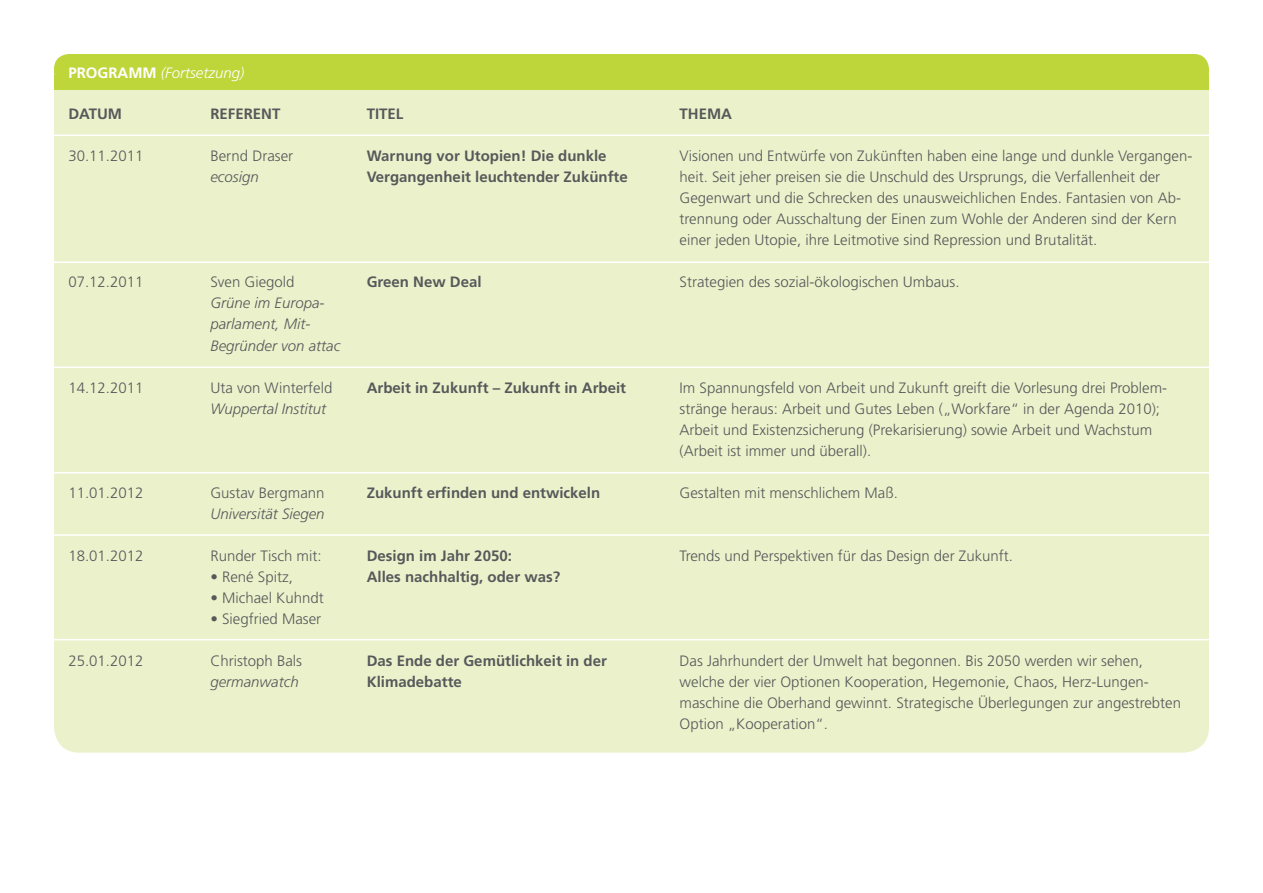
<style>
.page{position:relative;width:1263px;height:893px;background:#fff}
.page>*{position:absolute;margin:0;border:0;box-sizing:border-box;transform-origin:0 0}
.t1{font:300 15px/21px "Frutiger LT Std";color:#57585a}
.t2{font:700 15px/21px "Frutiger LT Std";color:#57585a}
.t3{font:italic 300 15px/21px "Frutiger LT Std";color:#57585a}
.t4{font:italic 300 15px "Frutiger LT Std";color:#fff}
.s1{font-weight:700;font-style:normal}
</style>
<div class="page">
<div style="left:54px;top:63px;width:1155px;height:690px;background:#ebf2cb;border-radius:26px"></div>
<div style="left:54px;top:75px;width:1155px;height:15px;background:#bed63a"></div>
<div style="left:54px;top:54px;width:1155px;height:33px;background:#bed63a;border-radius:15px"></div>
<hr style="left:45px;top:639px;width:1180px;height:1px;background:#fff">
<hr style="left:45px;top:534px;width:1180px;height:2px;background:#fff">
<hr style="left:45px;top:472px;width:1180px;height:1px;background:#fff">
<hr style="left:35px;top:367px;width:1180px;height:1px;background:#fff">
<hr style="left:48px;top:261px;width:1180px;height:2px;background:#fff">
<hr style="left:44px;top:135px;width:1180px;height:1px;background:#fff">
<p class="t4" style="left:68px;top:64px;width:177px"><span class="s1">PROGRAMM</span> (Fortsetzung)</p>
<p class="t2" style="left:68px;top:104px;width:55px">DATUM</p>
<p class="t1" style="left:68px;top:146px;width:77px">30.11.2011</p>
<p class="t2" style="left:210px;top:104px;width:72px">REFERENT</p>
<p class="t1" style="left:210px;top:146px;width:84px">Bernd Draser</p>
<p class="t3" style="left:210px;top:167px;width:50px">ecosign</p>
<p class="t2" style="left:367px;top:104px;width:38px">TITEL</p>
<p class="t2" style="left:367px;top:146px;width:262px">Warnung vor Utopien! Die dunkle<br>Vergangenheit leuchtender Zukünfte</p>
<p class="t1" style="left:68px;top:272px;width:77px">07.12.2011</p>
<p class="t1" style="left:68px;top:377px;width:77px">14.12.2011</p>
<p class="t1" style="left:210px;top:272px;width:86px">Sven Giegold</p>
<p class="t3" style="left:210px;top:293px;width:132px">Grüne im Europa&shy;parlament, Mit-<br>Begründer von attac</p>
<p class="t1" style="left:210px;top:377px;width:124px">Uta von Winterfeld</p>
<p class="t3" style="left:210px;top:398px;width:117px">Wuppertal Institut</p>
<p class="t2" style="left:367px;top:272px;width:116px">Green New Deal</p>
<p class="t2" style="left:367px;top:377px;width:261px">Arbeit in Zukunft – Zukunft in Arbeit</p>
<p class="t1" style="left:68px;top:482px;width:77px">11.01.2012</p>
<p class="t1" style="left:68px;top:545px;width:77px">18.01.2012</p>
<p class="t1" style="left:68px;top:650px;width:77px">25.01.2012</p>
<p class="t1" style="left:210px;top:482px;width:116px">Gustav Bergmann</p>
<p class="t3" style="left:210px;top:503px;width:116px">Universität Siegen</p>
<p class="t1" style="left:210px;top:545px;width:113px">Runder Tisch mit:</p>
<p class="t1" style="left:210px;top:566px;width:84px">• René Spitz,</p>
<p class="t1" style="left:210px;top:587px;width:115px">• Michael Kuhndt</p>
<p class="t1" style="left:210px;top:608px;width:112px">• Siegfried Maser</p>
<p class="t1" style="left:210px;top:650px;width:93px">Christoph Bals</p>
<p class="t3" style="left:210px;top:671px;width:90px">germanwatch</p>
<p class="t2" style="left:367px;top:482px;width:235px">Zukunft erfinden und entwickeln</p>
<p class="t2" style="left:367px;top:545px;width:195px">Design im Jahr 2050:<br>Alles nachhaltig, oder was?</p>
<p class="t2" style="left:367px;top:650px;width:242px">Das Ende der Gemütlichkeit in der<br>Klimadebatte</p>
<p class="t2" style="left:679px;top:104px;width:54px">THEMA</p>
<p class="t1" style="left:679px;top:146px;width:514px">Visionen und Entwürfe von Zukünften haben eine lange und dunkle Vergangen&shy;heit. Seit jeher preisen sie die Unschuld des Ursprungs, die Verfallenheit der Gegenwart und die Schrecken des unausweichlichen Endes. Fantasien von Ab&shy;trennung oder Ausschaltung der Einen zum Wohle der Anderen sind der Kern einer jeden Utopie, ihre Leitmotive sind Repression und Brutalität.</p>
<p class="t1" style="left:679px;top:272px;width:282px">Strategien des sozial-ökologischen Umbaus.</p>
<p class="t1" style="left:679px;top:377px;width:489px">Im Spannungsfeld von Arbeit und Zukunft greift die Vorlesung drei Problem&shy;stränge heraus: Arbeit und Gutes Leben („Workfare“ in der Agenda 2010); Arbeit und Existenzsicherung (Prekarisierung) sowie Arbeit und Wachstum (Arbeit ist immer und überall).</p>
<p class="t1" style="left:679px;top:482px;width:220px">Gestalten mit menschlichem Maß.</p>
<p class="t1" style="left:679px;top:545px;width:335px">Trends und Perspektiven für das Design der Zukunft.</p>
<p class="t1" style="left:679px;top:650px;width:503px">Das Jahrhundert der Umwelt hat begonnen. Bis 2050 werden wir sehen, welche der vier Optionen Kooperation, Hegemonie, Chaos, Herz-Lungen&shy;maschine die Oberhand gewinnt. Strategische Überlegungen zur angestrebten Option „Kooperation“.</p>
</div>
